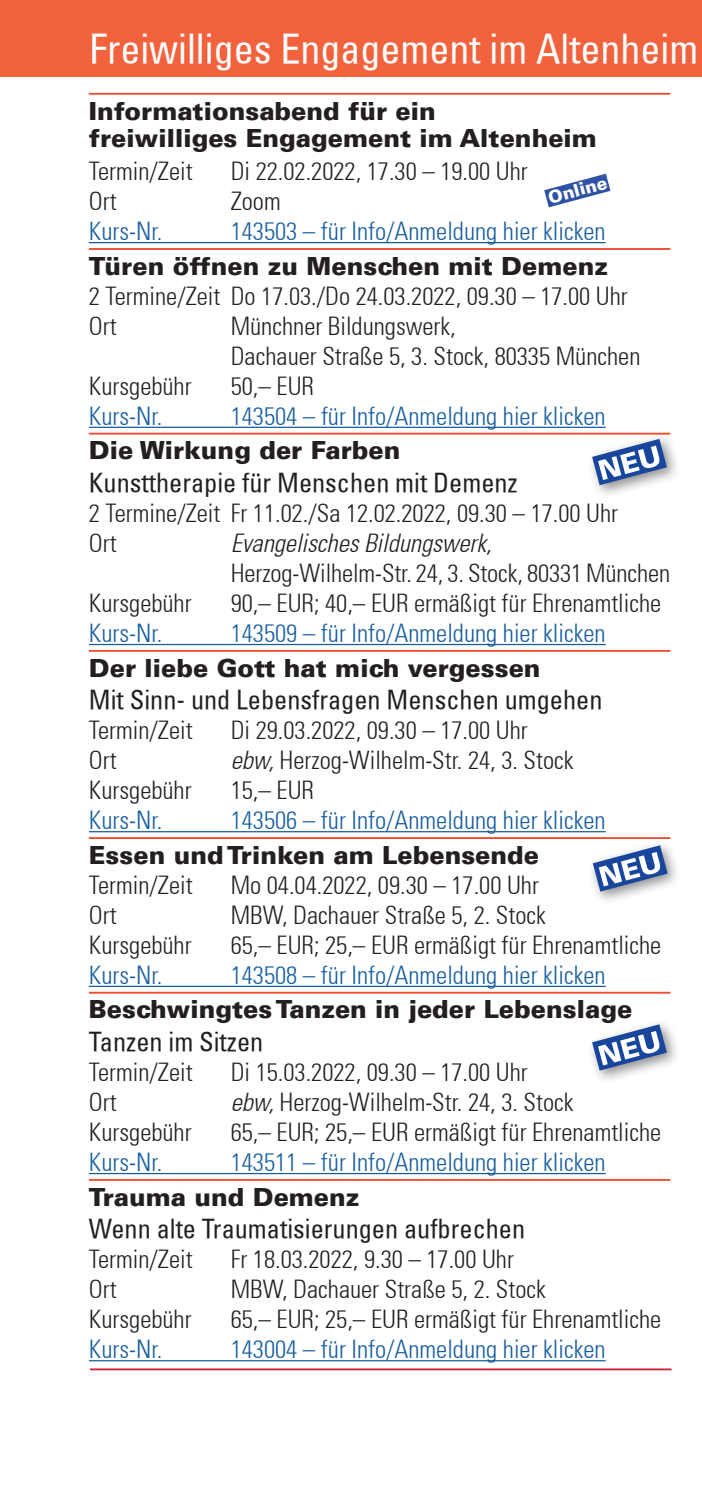
<style>
.page{position:relative;width:702px;height:1489px;background:#fff}
.page>*{position:absolute;margin:0;border:0;box-sizing:border-box;transform-origin:0 0}
.Fließtext_Blocksatz{font:condensed 40px "Univers";color:#fff}
.SH{font:condensed 26.25px "Univers";color:#231f20}
.Fließtext_Block{font:300 condensed 25px "Univers";color:#231f20}
.Fließtext_Block-2{font:300 condensed 25px "Univers";color:#175d9e}
.HL_mit_Linie_rot_Adv{font:900 25px/27.5px "Univers LT";color:#231f20}
.Fließtext_Block-3{font:italic 300 condensed 25px "Univers";color:#231f20}
.t1{font:900 17.5px "Univers LT";color:#fff}
.s1{font-style:italic}
</style>
<div class="page">
<div style="left:0;top:0;width:702px;height:76px;background:#f1623d"></div>
<hr style="left:89px;top:93px;width:581px;height:2px;background:#ef4d2f">
<hr style="left:89px;top:242px;width:516px;height:1px;background:#175d9e">
<hr style="left:89px;top:248px;width:581px;height:2px;background:#ef4d2f">
<hr style="left:89px;top:426px;width:516px;height:2px;background:#175d9e">
<hr style="left:89px;top:432px;width:581px;height:2px;background:#ef4d2f">
<hr style="left:89px;top:644px;width:516px;height:1px;background:#175d9e">
<hr style="left:89px;top:650px;width:581px;height:1px;background:#ef4d2f">
<hr style="left:89px;top:831px;width:516px;height:1px;background:#175d9e">
<hr style="left:89px;top:837px;width:581px;height:2px;background:#ef4d2f">
<hr style="left:89px;top:985px;width:516px;height:1px;background:#175d9e">
<hr style="left:89px;top:991px;width:581px;height:2px;background:#ef4d2f">
<hr style="left:89px;top:1172px;width:516px;height:2px;background:#175d9e">
<hr style="left:89px;top:1178px;width:581px;height:2px;background:#ef4d2f">
<hr style="left:89px;top:1359px;width:516px;height:2px;background:#175d9e">
<svg style="left:544px;top:174px;width:66px;height:33px"></svg>
<div style="left:586px;top:1018px;width:95px;height:66px;background:#231f20;opacity:.5"></div>
<svg style="left:592px;top:1024px;width:75px;height:46px"></svg>
<hr style="left:90px;top:1368px;width:581px;height:2px;background:#d1213e">
<div style="left:587px;top:839px;width:94px;height:66px;background:#231f20;opacity:.5"></div>
<svg style="left:592px;top:845px;width:75px;height:46px"></svg>
<div style="left:586px;top:433px;width:95px;height:66px;background:#231f20;opacity:.5"></div>
<svg style="left:592px;top:439px;width:75px;height:46px"></svg>
<p class="Fließtext_Blocksatz" style="left:89px;top:24px;width:610px">Freiwilliges Engagement im Altenheim</p>
<p class="HL_mit_Linie_rot_Adv" style="left:89px;top:97px;width:509px">Informationsabend für ein<br>freiwilliges Engagement im Altenheim</p>
<p class="Fließtext_Block" style="left:89px;top:156px;width:105px">Termin/Zeit</p>
<p class="Fließtext_Block" style="left:231px;top:156px;width:299px">Di 22.02.2022, 17.30 – 19.00 Uhr</p>
<p class="Fließtext_Block" style="left:89px;top:186px;width:29px">Ort</p>
<p class="Fließtext_Block" style="left:231px;top:186px;width:51px">Zoom</p>
<p class="Fließtext_Block-2" style="left:89px;top:216px;width:75px">Kurs-Nr.</p>
<p class="Fließtext_Block-2" style="left:231px;top:216px;width:376px">143503 – für Info/Anmeldung hier klicken</p>
<p class="HL_mit_Linie_rot_Adv" style="left:89px;top:252px;width:521px">Türen öffnen zu Menschen mit Demenz</p>
<p class="Fließtext_Block" style="left:89px;top:281px;width:540px">2 Termine/Zeit Do 17.03./Do 24.03.2022, 09.30 – 17.00 Uhr</p>
<p class="Fließtext_Block" style="left:89px;top:311px;width:29px">Ort</p>
<p class="Fließtext_Block" style="left:231px;top:311px;width:226px">Münchner Bildungswerk,</p>
<p class="Fließtext_Block" style="left:231px;top:341px;width:411px">Dachauer Straße 5, 3. Stock, 80335 München</p>
<p class="Fließtext_Block" style="left:89px;top:371px;width:104px">Kursgebühr</p>
<p class="Fließtext_Block" style="left:231px;top:371px;width:85px">50,– EUR</p>
<p class="Fließtext_Block-2" style="left:89px;top:401px;width:75px">Kurs-Nr.</p>
<p class="Fließtext_Block-2" style="left:231px;top:401px;width:376px">143504 – für Info/Anmeldung hier klicken</p>
<p class="HL_mit_Linie_rot_Adv" style="left:89px;top:436px;width:313px">Die Wirkung der Farben</p>
<p class="SH" style="left:89px;top:466px;width:430px">Kunsttherapie für Menschen mit Demenz</p>
<p class="Fließtext_Block" style="left:89px;top:498px;width:530px">2 Termine/Zeit Fr 11.02./Sa 12.02.2022, 09.30 – 17.00 Uhr</p>
<p class="Fließtext_Block" style="left:89px;top:528px;width:29px">Ort</p>
<p class="Fließtext_Block-3" style="left:231px;top:528px;width:262px">Evangelisches Bildungswerk,</p>
<p class="Fließtext_Block" style="left:231px;top:558px;width:441px">Herzog-Wilhelm-Str. 24, 3. Stock, 80331 München</p>
<p class="Fließtext_Block" style="left:89px;top:588px;width:104px">Kursgebühr</p>
<p class="Fließtext_Block" style="left:231px;top:588px;width:432px">90,– EUR; 40,– EUR ermäßigt für Ehrenamtliche</p>
<p class="Fließtext_Block-2" style="left:89px;top:618px;width:75px">Kurs-Nr.</p>
<p class="Fließtext_Block-2" style="left:231px;top:618px;width:376px">143509 – für Info/Anmeldung hier klicken</p>
<p class="HL_mit_Linie_rot_Adv" style="left:89px;top:653px;width:453px">Der liebe Gott hat mich vergessen</p>
<p class="SH" style="left:89px;top:683px;width:515px">Mit Sinn- und Lebensfragen Menschen umgehen</p>
<p class="Fließtext_Block" style="left:89px;top:715px;width:105px">Termin/Zeit</p>
<p class="Fließtext_Block" style="left:231px;top:715px;width:299px">Di 29.03.2022, 09.30 – 17.00 Uhr</p>
<p class="Fließtext_Block" style="left:89px;top:745px;width:29px">Ort</p>
<p class="Fließtext_Block" style="left:231px;top:745px;width:344px"><span class="s1">ebw,</span> Herzog-Wilhelm-Str. 24, 3. Stock</p>
<p class="Fließtext_Block" style="left:89px;top:775px;width:104px">Kursgebühr</p>
<p class="Fließtext_Block" style="left:231px;top:775px;width:85px">15,– EUR</p>
<p class="Fließtext_Block-2" style="left:89px;top:805px;width:75px">Kurs-Nr.</p>
<p class="Fließtext_Block-2" style="left:231px;top:805px;width:376px">143506 – für Info/Anmeldung hier klicken</p>
<p class="HL_mit_Linie_rot_Adv" style="left:89px;top:840px;width:452px">Essen und Trinken am Lebensende</p>
<p class="Fließtext_Block" style="left:89px;top:870px;width:105px">Termin/Zeit</p>
<p class="Fließtext_Block" style="left:231px;top:870px;width:310px">Mo 04.04.2022, 09.30 – 17.00 Uhr</p>
<p class="Fließtext_Block" style="left:89px;top:900px;width:29px">Ort</p>
<p class="Fließtext_Block" style="left:231px;top:900px;width:317px">MBW, Dachauer Straße 5, 2. Stock</p>
<p class="Fließtext_Block" style="left:89px;top:930px;width:104px">Kursgebühr</p>
<p class="Fließtext_Block" style="left:231px;top:930px;width:432px">65,– EUR; 25,– EUR ermäßigt für Ehrenamtliche</p>
<p class="Fließtext_Block-2" style="left:89px;top:960px;width:75px">Kurs-Nr.</p>
<p class="Fließtext_Block-2" style="left:231px;top:960px;width:376px">143508 – für Info/Anmeldung hier klicken</p>
<p class="HL_mit_Linie_rot_Adv" style="left:89px;top:995px;width:545px">Beschwingtes Tanzen in jeder Lebenslage</p>
<p class="SH" style="left:89px;top:1024px;width:176px">Tanzen im Sitzen</p>
<p class="Fließtext_Block" style="left:89px;top:1057px;width:105px">Termin/Zeit</p>
<p class="Fließtext_Block" style="left:231px;top:1057px;width:299px">Di 15.03.2022, 09.30 – 17.00 Uhr</p>
<p class="Fließtext_Block" style="left:89px;top:1087px;width:29px">Ort</p>
<p class="Fließtext_Block" style="left:231px;top:1087px;width:344px"><span class="s1">ebw,</span> Herzog-Wilhelm-Str. 24, 3. Stock</p>
<p class="Fließtext_Block" style="left:89px;top:1117px;width:104px">Kursgebühr</p>
<p class="Fließtext_Block" style="left:231px;top:1117px;width:432px">65,– EUR; 25,– EUR ermäßigt für Ehrenamtliche</p>
<p class="Fließtext_Block-2" style="left:89px;top:1147px;width:75px">Kurs-Nr.</p>
<p class="Fließtext_Block-2" style="left:231px;top:1147px;width:376px">143511 – für Info/Anmeldung hier klicken</p>
<p class="HL_mit_Linie_rot_Adv" style="left:89px;top:1182px;width:272px">Trauma und Demenz</p>
<p class="SH" style="left:89px;top:1212px;width:438px">Wenn alte Traumatisierungen aufbrechen</p>
<p class="Fließtext_Block" style="left:89px;top:1244px;width:105px">Termin/Zeit</p>
<p class="Fließtext_Block" style="left:231px;top:1244px;width:285px">Fr 18.03.2022, 9.30 – 17.00 Uhr</p>
<p class="Fließtext_Block" style="left:89px;top:1274px;width:29px">Ort</p>
<p class="Fließtext_Block" style="left:231px;top:1274px;width:317px">MBW, Dachauer Straße 5, 2. Stock</p>
<p class="Fließtext_Block" style="left:89px;top:1304px;width:104px">Kursgebühr</p>
<p class="Fließtext_Block" style="left:231px;top:1304px;width:432px">65,– EUR; 25,– EUR ermäßigt für Ehrenamtliche</p>
<p class="Fließtext_Block-2" style="left:89px;top:1334px;width:75px">Kurs-Nr.</p>
<p class="Fließtext_Block-2" style="left:231px;top:1334px;width:376px">143004 – für Info/Anmeldung hier klicken</p>
<p class="t1" style="left:545px;top:187px;width:62px;rotate:-15deg">Online</p>
</div>
